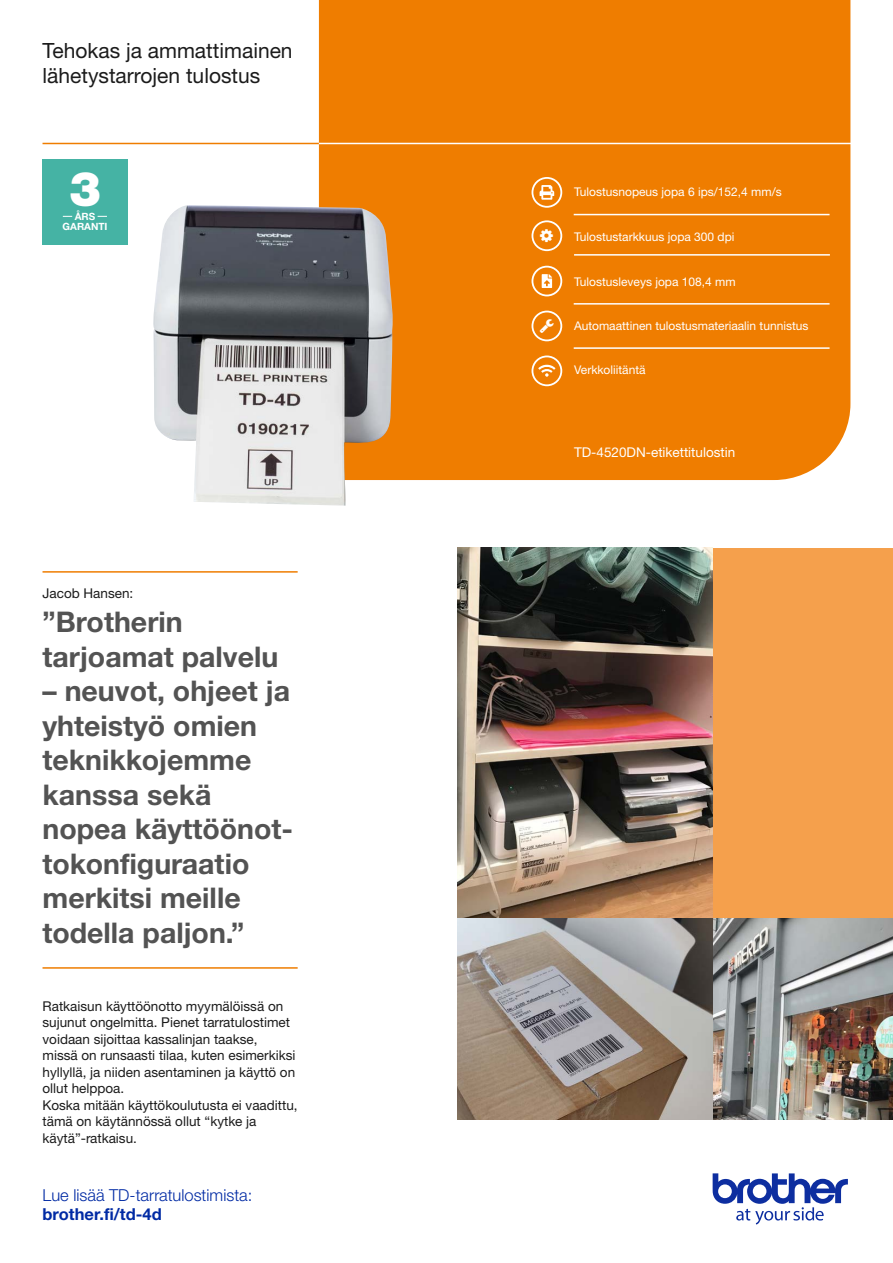
<style>
.page{position:relative;width:893px;height:1263px;background:#fff}
.page>*{position:absolute;margin:0;border:0;box-sizing:border-box;transform-origin:0 0}
.t1{font:900 48px "Helvetica Neue LTW1 G";color:#fff}
.t2{font:700 28.5px/34.5px "Helvetica Neue LTW1 G";color:#535353}
.t3{font:21px/25.5px "Helvetica Neue LTW1 G";color:#1b1b1b}
.t4{font:300 16.5px "Helvetica Neue LTW1 G";color:#002aa4}
.t5{font:700 16.5px "Helvetica Neue LTW1 G";color:#002aa4}
.t6{font:13.5px/16.5px "Helvetica Neue LTW1 G";color:#1b1b1b}
.t7{font:13.5px "Helvetica Neue LTW1 G";color:#fff}
.t8{font:12px "Helvetica Neue LTW1 G";color:#fff}
.t9{font:700 10.05px/10.1px "Helvetica Neue LTW1 G";color:#fff;text-align:center}
</style>
<div class="page">
<div style="left:319px;top:0;width:531px;height:480px;background:#ef7d00"></div>
<svg style="left:713px;top:1173px;width:135px;height:51px"></svg>
<img style="left:153px;top:205px;width:241px;height:301px">
<img style="left:457px;top:917px;width:436px;height:203px">
<div style="left:712px;top:548px;width:181px;height:369px;background:#f5a04c"></div>
<img style="left:457px;top:547px;width:255px;height:370px">
<hr style="left:574px;top:214px;width:255px;height:1px;background:#fff">
<hr style="left:574px;top:254px;width:256px;height:2px;background:#fff">
<hr style="left:574px;top:303px;width:255px;height:2px;background:#fff">
<hr style="left:574px;top:347px;width:255px;height:2px;background:#fff">
<hr style="left:43px;top:143px;width:276px;height:1px;background:#ef7d00">
<hr style="left:319px;top:143px;width:535px;height:1px;background:#fff">
<svg style="left:538px;top:364px;width:17px;height:13px"></svg>
<div style="left:531px;top:355px;width:31px;height:31px;border:2px solid #fff;border-radius:50%"></div>
<svg style="left:540px;top:185px;width:14px;height:15px"></svg>
<div style="left:531px;top:177px;width:31px;height:31px;border:2px solid #fff;border-radius:50%"></div>
<div style="left:43px;top:159px;width:85px;height:85px;background:#45b3a4"></div>
<div style="left:531px;top:311px;width:31px;height:30px;border:2px solid #fff;border-radius:50%"></div>
<div style="left:531px;top:220px;width:31px;height:31px;border:2px solid #fff;border-radius:50%"></div>
<div style="left:531px;top:266px;width:31px;height:30px;border:2px solid #fff;border-radius:50%"></div>
<svg style="left:542px;top:274px;width:10px;height:14px"></svg>
<hr style="left:43px;top:571px;width:255px;height:2px;background:#ef7d00">
<hr style="left:43px;top:967px;width:255px;height:2px;background:#ef7d00">
<svg style="left:540px;top:319px;width:14px;height:14px"></svg>
<svg style="left:540px;top:229px;width:13px;height:13px"></svg>
<h3 class="t3" style="left:43px;top:37px;width:252px">Tehokas ja ammattimainen lähetystarrojen tulostus</h3>
<h1 class="t1" style="left:69px;top:160px;width:34px">3</h1>
<p class="t9" style="left:63px;top:211px;width:46px">ÅRS<br>GARANTI</p>
<p class="t6" style="left:43px;top:584px;width:92px">Jacob Hansen:</p>
<h2 class="t2" style="left:43px;top:604px;width:237px">”Brotherin tarjoamat palvelu</h2>
<h2 class="t2" style="left:43px;top:674px;width:252px">– neuvot, ohjeet ja yhteistyö omien teknikkojemme kanssa sekä nopea käyttöönot&shy;tokonfiguraatio merkitsi meille todella paljon.”</h2>
<p class="t6" style="left:43px;top:997px;width:257px">Ratkaisun käyttöönotto myymälöissä on sujunut ongelmitta. Pienet tarratulostimet voidaan sijoittaa kassalinjan taakse,<br>missä on runsaasti tilaa, kuten esimerkiksi hyllyllä, ja niiden asentaminen ja käyttö on ollut helppoa.<br>Koska mitään käyttökoulutusta ei vaadittu, tämä on käytännössä ollut “kytke ja käytä”-ratkaisu.</p>
<p class="t4" style="left:43px;top:1185px;width:211px">Lue lisää TD-tarratulostimista:</p>
<p class="t5" style="left:43px;top:1204px;width:121px">brother.fi/td-4d</p>
<p class="t8" style="left:574px;top:185px;width:209px">Tulostusnopeus jopa 6 ips/152,4 mm/s</p>
<p class="t8" style="left:574px;top:229px;width:162px">Tulostustarkkuus jopa 300 dpi</p>
<p class="t8" style="left:574px;top:274px;width:163px">Tulostusleveys jopa 108,4 mm</p>
<p class="t8" style="left:574px;top:318px;width:236px">Automaattinen tulostusmateriaalin tunnistus</p>
<p class="t8" style="left:574px;top:362px;width:73px">Verkkoliitäntä</p>
<p class="t7" style="left:574px;top:443px;width:163px">TD-4520DN-etikettitulostin</p>
</div>
